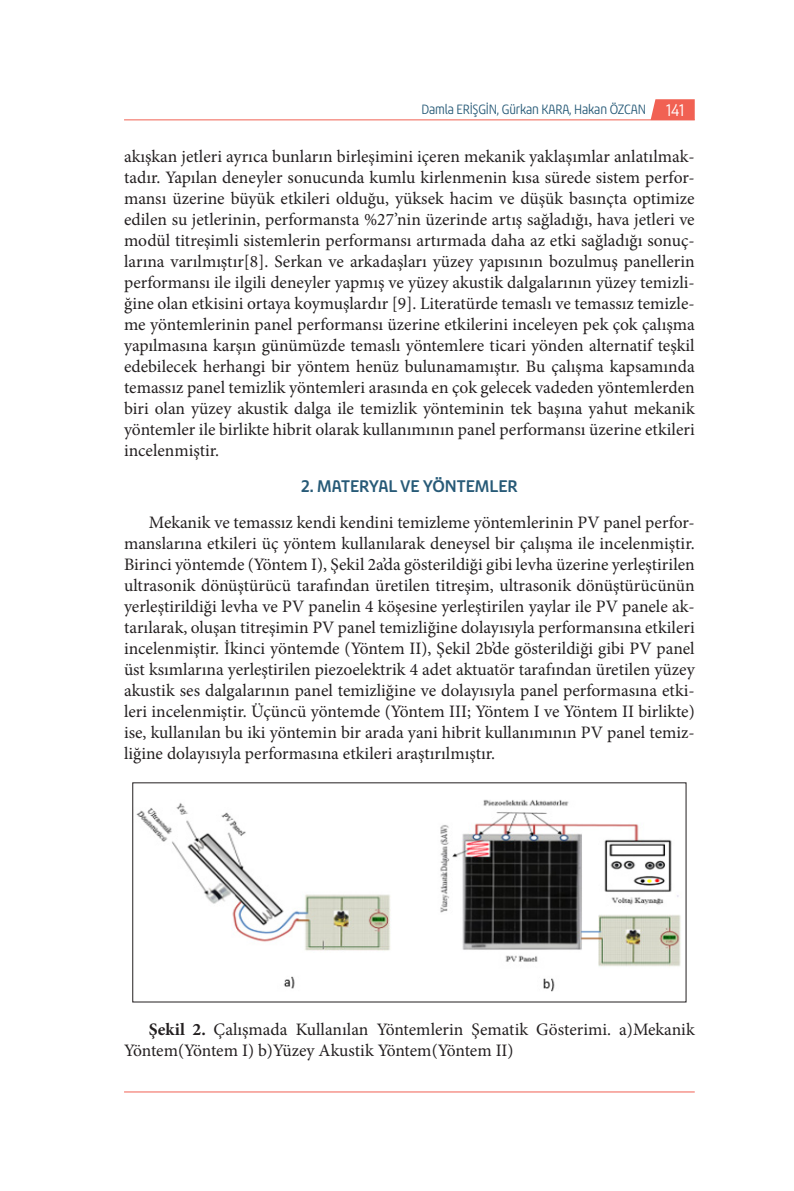
<style>
.page{position:relative;width:794px;height:1191px;background:#fff}
.page>*{position:absolute;margin:0;border:0;box-sizing:border-box;transform-origin:0 0}
.Anan_Metin{font:17.5px/21px "Minion Pro";color:#231f20;text-align:justify}
.Sayfa_İçi_Başlık{font:17.5px "Chypre Nor Bol";color:#275a77}
.t1{font:14px "Chypre Con Boo";letter-spacing:-.01em;color:#275a77}
.s1{font-family:"Chypre Nor Boo";font-size:17.5px;color:#fff}
.s2{font-weight:700}
</style>
<div class="page">
<hr style="left:124px;top:1091px;width:570px;height:1px;background:#f16153">
<svg style="left:650px;top:99px;width:44px;height:21px"></svg>
<hr style="left:124px;top:120px;width:570px;height:1px;background:#f16153">
<img style="left:136px;top:799px;width:545px;height:193px">
<p class="t1" style="left:421px;top:101px;width:264px">Damla ERİŞGİN, Gürkan KARA, Hakan ÖZCAN <span class="s1">141</span></p>
<p class="Anan_Metin" style="left:124px;top:146px;width:572px">akışkan jetleri ayrıca bunların birleşimini içeren mekanik yaklaşımlar anlatılmak&shy;tadır. Yapılan deneyler sonucunda kumlu kirlenmenin kısa sürede sistem perfor&shy;mansı üzerine büyük etkileri olduğu, yüksek hacim ve düşük basınçta optimize edilen su jetlerinin, performansta %27’nin üzerinde artış sağladığı, hava jetleri ve modül titreşimli sistemlerin performansı artırmada daha az etki sağladığı sonuç&shy;larına varılmıştır[8]. Serkan ve arkadaşları yüzey yapısının bozulmuş panellerin performansı ile ilgili deneyler yapmış ve yüzey akustik dalgalarının yüzey temizli&shy;ğine olan etkisini ortaya koymuşlardır [9]. Literatürde temaslı ve temassız temizle&shy;me yöntemlerinin panel performansı üzerine etkilerini inceleyen pek çok çalışma yapılmasına karşın günümüzde temaslı yöntemlere ticari yönden alternatif teşkil edebilecek herhangi bir yöntem henüz bulunamamıştır. Bu çalışma kapsamında temassız panel temizlik yöntemleri arasında en çok gelecek vadeden yöntemlerden biri olan yüzey akustik dalga ile temizlik yönteminin tek başına yahut mekanik yöntemler ile birlikte hibrit olarak kullanımının panel performansı üzerine etkileri incelenmiştir.</p>
<p class="Sayfa_İçi_Başlık" style="left:301px;top:475px;width:218px">2. MATERYAL VE YÖNTEMLER</p>
<p class="Anan_Metin" style="left:124px;top:511px;width:572px;text-indent:25px">Mekanik ve temassız kendi kendini temizleme yöntemlerinin PV panel perfor&shy;manslarına etkileri üç yöntem kullanılarak deneysel bir çalışma ile incelenmiştir.<br>Birinci yöntemde (Yöntem I), Şekil 2a’da gösterildiği gibi levha üzerine yerleştirilen ultrasonik dönüştürücü tarafından üretilen titreşim, ultrasonik dönüştürücünün yerleştirildiği levha ve PV panelin 4 köşesine yerleştirilen yaylar ile PV panele ak&shy;tarılarak, oluşan titreşimin PV panel temizliğine dolayısıyla performansına etkileri incelenmiştir. İkinci yöntemde (Yöntem II), Şekil 2b’de gösterildiği gibi PV panel üst ksımlarına yerleştirilen piezoelektrik 4 adet aktuatör tarafından üretilen yüzey akustik ses dalgalarının panel temizliğine ve dolayısıyla panel performasına etki&shy;leri incelenmiştir. Üçüncü yöntemde (Yöntem III; Yöntem I ve Yöntem II birlikte) ise, kullanılan bu iki yöntemin bir arada yani hibrit kullanımının PV panel temiz&shy;liğine dolayısıyla performasına etkileri araştırılmıştır.</p>
<p class="Anan_Metin" style="left:124px;top:1019px;width:572px;text-indent:25px"><span class="s2">Şekil 2.</span> Çalışmada Kullanılan Yöntemlerin Şematik Gösterimi. a)Mekanik<br>Yöntem(Yöntem I) b)Yüzey Akustik Yöntem(Yöntem II)</p>
</div>
